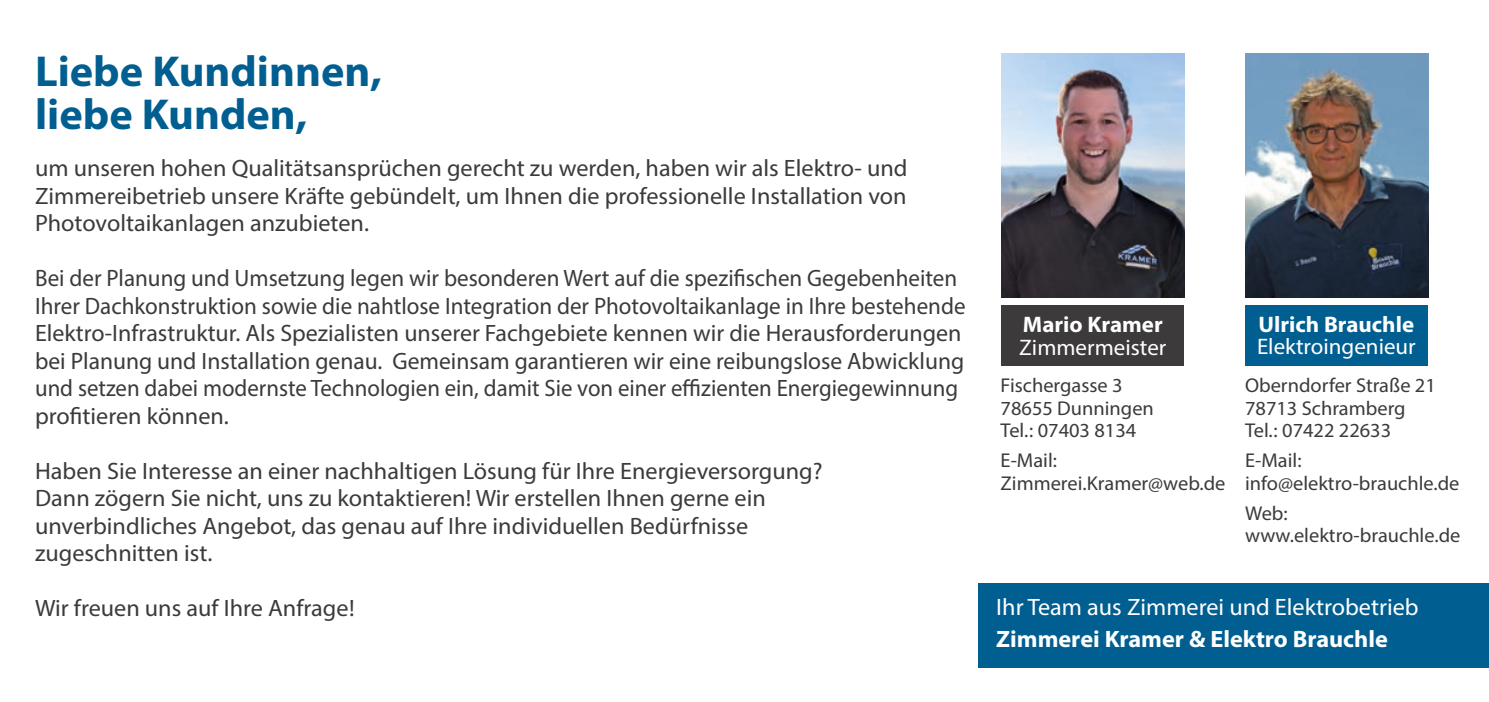
<style>
.page{position:relative;width:1489px;height:702px;background:#fff}
.page>*{position:absolute;margin:0;border:0;box-sizing:border-box;transform-origin:0 0}
.t1{font:700 43.5px "Myriad Pro";color:#005f90}
.t2{font:23.75px/27.5px "Myriad Pro";color:#3c3a3b}
.t3{font:23.75px "Myriad Pro";color:#fff}
.t4{font:700 23.75px "Myriad Pro";color:#fff}
.t5{font:22.5px "Myriad Pro";color:#fff}
.t6{font:700 22.5px "Myriad Pro";color:#fff}
.t7{font:20px "Myriad Pro";color:#3c3a3b}
</style>
<div class="page">
<div style="left:978px;top:583px;width:510px;height:84px;background:#005f90"></div>
<div style="left:1244px;top:305px;width:183px;height:60px;background:#005f90"></div>
<div style="left:1001px;top:305px;width:182px;height:60px;background:#3c3a3b"></div>
<img style="left:1001px;top:53px;width:183px;height:245px">
<img style="left:1245px;top:53px;width:182px;height:244px">
<p class="t1" style="left:35px;top:43px;width:348px">Liebe Kundinnen,</p>
<p class="t1" style="left:35px;top:86px;width:274px">liebe Kunden,</p>
<p class="t2" style="left:35px;top:154px;width:874px">um unseren hohen Qualitätsansprüchen gerecht zu werden, haben wir als Elektro- und<br>Zimmereibetrieb unsere Kräfte gebündelt, um Ihnen die professionelle Installation von</p>
<p class="t2" style="left:35px;top:209px;width:335px">Photovoltaikanlagen anzubieten.</p>
<p class="t2" style="left:35px;top:264px;width:923px">Bei der Planung und Umsetzung legen wir besonderen Wert auf die spezifischen Gegebenheiten</p>
<p class="t2" style="left:35px;top:291px;width:931px">Ihrer Dachkonstruktion sowie die nahtlose Integration der Photovoltaikanlage in Ihre bestehende</p>
<p class="t2" style="left:35px;top:319px;width:928px">Elektro-Infrastruktur. Als Spezialisten unserer Fachgebiete kennen wir die Herausforderungen</p>
<p class="t2" style="left:35px;top:346px;width:930px">bei Planung und Installation genau. Gemeinsam garantieren wir eine reibungslose Abwicklung und setzen dabei modernste Technologien ein, damit Sie von einer effizienten Energiegewinnung</p>
<p class="t2" style="left:35px;top:401px;width:195px">profitieren können.</p>
<p class="t2" style="left:35px;top:456px;width:789px">Haben Sie Interesse an einer nachhaltigen Lösung für Ihre Energieversorgung?</p>
<p class="t2" style="left:35px;top:484px;width:732px">Dann zögern Sie nicht, uns zu kontaktieren! Wir erstellen Ihnen gerne ein</p>
<p class="t2" style="left:35px;top:511px;width:714px">unverbindliches Angebot, das genau auf Ihre individuellen Bedürfnisse</p>
<p class="t2" style="left:35px;top:539px;width:179px">zugeschnitten ist.</p>
<p class="t2" style="left:35px;top:594px;width:321px">Wir freuen uns auf Ihre Anfrage!</p>
<p class="t6" style="left:1022px;top:310px;width:141px">Mario Kramer</p>
<p class="t5" style="left:1019px;top:333px;width:148px">Zimmermeister</p>
<p class="t7" style="left:1000px;top:373px;width:123px">Fischergasse 3</p>
<p class="t7" style="left:1000px;top:396px;width:155px">78655 Dunningen</p>
<p class="t7" style="left:1000px;top:418px;width:137px">Tel.: 07403 8134</p>
<p class="t7" style="left:1000px;top:448px;width:58px">E-Mail:</p>
<p class="t7" style="left:1000px;top:471px;width:226px">Zimmerei.Kramer@web.de</p>
<p class="t6" style="left:1258px;top:309px;width:157px">Ulrich Brauchle</p>
<p class="t5" style="left:1256px;top:332px;width:160px">Elektroingenieur</p>
<p class="t7" style="left:1244px;top:373px;width:192px">Oberndorfer Straße 21</p>
<p class="t7" style="left:1244px;top:396px;width:162px">78713 Schramberg</p>
<p class="t7" style="left:1244px;top:418px;width:148px">Tel.: 07422 22633</p>
<p class="t7" style="left:1244px;top:448px;width:58px">E-Mail:</p>
<p class="t7" style="left:1244px;top:471px;width:216px">info@elektro-brauchle.de</p>
<p class="t7" style="left:1244px;top:501px;width:44px">Web:</p>
<p class="t7" style="left:1244px;top:523px;width:217px">www.elektro-brauchle.de</p>
<p class="t3" style="left:996px;top:592px;width:424px">Ihr Team aus Zimmerei und Elektrobetrieb</p>
<p class="t4" style="left:996px;top:624px;width:393px">Zimmerei Kramer &amp; Elektro Brauchle</p>
</div>
